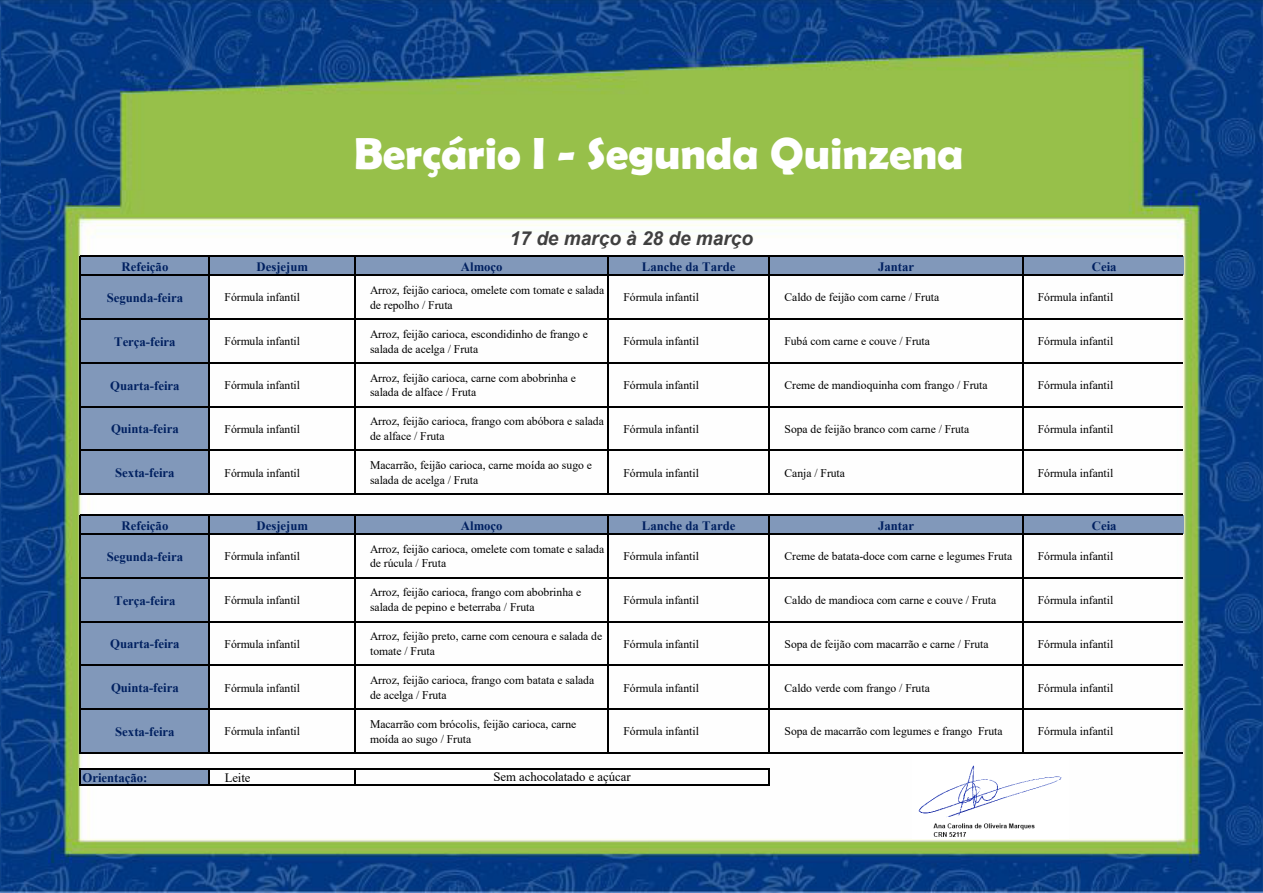
<style>
.page{position:relative;width:1263px;height:893px;background:#fff}
.page>*{position:absolute;margin:0;border:0;box-sizing:border-box;transform-origin:0 0}
.t1{font:700 45px "Berlin Sans FB Demi";color:#fff}
.t2{font:italic 700 19.2px "Arial";letter-spacing:-.005em;color:#404040}
.t3{font:700 12.9px "Times New Roman";color:#002060}
.t4{font:12.9px "Times New Roman";color:#000}
.t5{font:11.7px/14.9px "Times New Roman";letter-spacing:-.005em;color:#000}
</style>
<div class="page">
<img style="left:0;top:0;width:1263px;height:893px">
<div style="left:81px;top:256px;width:1102px;height:19px;background:#8198ba"></div>
<div style="left:81px;top:275px;width:129px;height:219px;background:#8198ba"></div>
<div style="left:81px;top:515px;width:1102px;height:19px;background:#8198ba"></div>
<div style="left:81px;top:534px;width:129px;height:219px;background:#8198ba"></div>
<div style="left:81px;top:769px;width:129px;height:16px;background:#8198ba"></div>
<hr style="left:80px;top:256px;width:1px;height:239px;background:#000">
<hr style="left:209px;top:257px;width:1px;height:238px;background:#000">
<hr style="left:354px;top:257px;width:1px;height:238px;background:#000">
<hr style="left:608px;top:257px;width:1px;height:238px;background:#000">
<hr style="left:769px;top:257px;width:1px;height:238px;background:#000">
<hr style="left:1022px;top:257px;width:1px;height:238px;background:#000">
<hr style="left:80px;top:515px;width:1px;height:238px;background:#000">
<hr style="left:209px;top:516px;width:1px;height:237px;background:#000">
<hr style="left:354px;top:516px;width:1px;height:237px;background:#000">
<hr style="left:769px;top:516px;width:1px;height:237px;background:#000">
<svg style="left:80px;top:768px;width:1px;height:18px"></svg>
<svg style="left:209px;top:769px;width:1px;height:16px"></svg>
<svg style="left:354px;top:769px;width:1px;height:16px"></svg>
<hr style="left:608px;top:516px;width:1px;height:237px;background:#000">
<svg style="left:769px;top:769px;width:1px;height:16px"></svg>
<hr style="left:1022px;top:516px;width:1px;height:237px;background:#000">
<hr style="left:81px;top:256px;width:1102px;height:1px;background:#000">
<hr style="left:81px;top:275px;width:1102px;height:1px;background:#000">
<hr style="left:81px;top:318px;width:1102px;height:2px;background:#000">
<hr style="left:81px;top:362px;width:1102px;height:1px;background:#000">
<hr style="left:81px;top:406px;width:1102px;height:1px;background:#000">
<hr style="left:81px;top:450px;width:1102px;height:1px;background:#000">
<hr style="left:81px;top:494px;width:1102px;height:1px;background:#000">
<hr style="left:81px;top:515px;width:1102px;height:1px;background:#000">
<hr style="left:81px;top:533px;width:1102px;height:1px;background:#000">
<hr style="left:81px;top:577px;width:1102px;height:1px;background:#000">
<hr style="left:81px;top:621px;width:1102px;height:1px;background:#000">
<hr style="left:81px;top:665px;width:1102px;height:1px;background:#000">
<hr style="left:81px;top:709px;width:1102px;height:1px;background:#000">
<hr style="left:81px;top:752px;width:1102px;height:1px;background:#000">
<hr style="left:81px;top:768px;width:689px;height:1px;background:#000">
<hr style="left:81px;top:785px;width:689px;height:1px;background:#000">
<img style="left:912px;top:756px;width:156px;height:83px">
<p class="t1" style="left:354px;top:127px;width:611px">Berçário I - Segunda Quinzena</p>
<p class="t2" style="left:510px;top:225px;width:245px">17 de março à 28 de março</p>
<p class="t3" style="left:122px;top:257px;width:48px">Refeição</p>
<p class="t3" style="left:256px;top:257px;width:53px">Desjejum</p>
<p class="t3" style="left:461px;top:257px;width:43px">Almoço</p>
<p class="t3" style="left:642px;top:257px;width:95px">Lanche da Tarde</p>
<p class="t3" style="left:878px;top:257px;width:38px">Jantar</p>
<p class="t3" style="left:1092px;top:257px;width:26px">Ceia</p>
<p class="t3" style="left:107px;top:288px;width:78px">Segunda-feira</p>
<p class="t5" style="left:225px;top:290px;width:77px">Fórmula infantil</p>
<p class="t5" style="left:370px;top:282px;width:236px">Arroz, feijão carioca, omelete com tomate e salada de repolho / Fruta</p>
<p class="t5" style="left:623px;top:290px;width:77px">Fórmula infantil</p>
<p class="t5" style="left:784px;top:290px;width:156px">Caldo de feijão com carne / Fruta</p>
<p class="t5" style="left:1038px;top:290px;width:77px">Fórmula infantil</p>
<p class="t3" style="left:114px;top:332px;width:63px">Terça-feira</p>
<p class="t5" style="left:225px;top:333px;width:77px">Fórmula infantil</p>
<p class="t5" style="left:370px;top:326px;width:219px">Arroz, feijão carioca, escondidinho de frango e salada de acelga / Fruta</p>
<p class="t5" style="left:623px;top:333px;width:77px">Fórmula infantil</p>
<p class="t5" style="left:784px;top:333px;width:147px">Fubá com carne e couve / Fruta</p>
<p class="t5" style="left:1038px;top:333px;width:77px">Fórmula infantil</p>
<p class="t3" style="left:110px;top:376px;width:71px">Quarta-feira</p>
<p class="t5" style="left:225px;top:377px;width:77px">Fórmula infantil</p>
<p class="t5" style="left:370px;top:370px;width:207px">Arroz, feijão carioca, carne com abobrinha e salada de alface / Fruta</p>
<p class="t5" style="left:623px;top:377px;width:77px">Fórmula infantil</p>
<p class="t5" style="left:784px;top:377px;width:205px">Creme de mandioquinha com frango / Fruta</p>
<p class="t5" style="left:1038px;top:377px;width:77px">Fórmula infantil</p>
<p class="t3" style="left:111px;top:420px;width:69px">Quinta-feira</p>
<p class="t5" style="left:225px;top:421px;width:77px">Fórmula infantil</p>
<p class="t5" style="left:370px;top:414px;width:235px">Arroz, feijão carioca, frango com abóbora e salada de alface / Fruta</p>
<p class="t5" style="left:623px;top:421px;width:77px">Fórmula infantil</p>
<p class="t5" style="left:784px;top:421px;width:186px">Sopa de feijão branco com carne / Fruta</p>
<p class="t5" style="left:1038px;top:421px;width:77px">Fórmula infantil</p>
<p class="t3" style="left:115px;top:464px;width:61px">Sexta-feira</p>
<p class="t5" style="left:225px;top:465px;width:77px">Fórmula infantil</p>
<p class="t5" style="left:370px;top:457px;width:223px">Macarrão, feijão carioca, carne moída ao sugo e salada de acelga / Fruta</p>
<p class="t5" style="left:623px;top:465px;width:77px">Fórmula infantil</p>
<p class="t5" style="left:784px;top:465px;width:62px">Canja / Fruta</p>
<p class="t5" style="left:1038px;top:465px;width:77px">Fórmula infantil</p>
<p class="t3" style="left:122px;top:516px;width:48px">Refeição</p>
<p class="t3" style="left:256px;top:516px;width:53px">Desjejum</p>
<p class="t3" style="left:461px;top:516px;width:43px">Almoço</p>
<p class="t3" style="left:642px;top:516px;width:95px">Lanche da Tarde</p>
<p class="t3" style="left:878px;top:516px;width:38px">Jantar</p>
<p class="t3" style="left:1092px;top:516px;width:26px">Ceia</p>
<p class="t3" style="left:107px;top:547px;width:78px">Segunda-feira</p>
<p class="t5" style="left:225px;top:548px;width:77px">Fórmula infantil</p>
<p class="t5" style="left:370px;top:541px;width:236px">Arroz, feijão carioca, omelete com tomate e salada de rúcula / Fruta</p>
<p class="t5" style="left:623px;top:548px;width:77px">Fórmula infantil</p>
<p class="t5" style="left:784px;top:548px;width:229px">Creme de batata-doce com carne e legumes Fruta</p>
<p class="t5" style="left:1038px;top:548px;width:77px">Fórmula infantil</p>
<p class="t3" style="left:114px;top:591px;width:63px">Terça-feira</p>
<p class="t5" style="left:225px;top:592px;width:77px">Fórmula infantil</p>
<p class="t5" style="left:370px;top:585px;width:213px">Arroz, feijão carioca, frango com abobrinha e salada de pepino e beterraba / Fruta</p>
<p class="t5" style="left:623px;top:592px;width:77px">Fórmula infantil</p>
<p class="t5" style="left:784px;top:592px;width:213px">Caldo de mandioca com carne e couve / Fruta</p>
<p class="t5" style="left:1038px;top:592px;width:77px">Fórmula infantil</p>
<p class="t3" style="left:110px;top:635px;width:71px">Quarta-feira</p>
<p class="t5" style="left:225px;top:636px;width:77px">Fórmula infantil</p>
<p class="t5" style="left:370px;top:628px;width:234px">Arroz, feijão preto, carne com cenoura e salada de tomate / Fruta</p>
<p class="t5" style="left:623px;top:636px;width:77px">Fórmula infantil</p>
<p class="t5" style="left:784px;top:636px;width:206px">Sopa de feijão com macarrão e carne / Fruta</p>
<p class="t5" style="left:1038px;top:636px;width:77px">Fórmula infantil</p>
<p class="t3" style="left:111px;top:678px;width:69px">Quinta-feira</p>
<p class="t5" style="left:225px;top:680px;width:77px">Fórmula infantil</p>
<p class="t5" style="left:370px;top:672px;width:226px">Arroz, feijão carioca, frango com batata e salada de acelga / Fruta</p>
<p class="t5" style="left:623px;top:680px;width:77px">Fórmula infantil</p>
<p class="t5" style="left:784px;top:680px;width:147px">Caldo verde com frango / Fruta</p>
<p class="t5" style="left:1038px;top:680px;width:77px">Fórmula infantil</p>
<p class="t3" style="left:115px;top:722px;width:61px">Sexta-feira</p>
<p class="t5" style="left:225px;top:724px;width:77px">Fórmula infantil</p>
<p class="t5" style="left:370px;top:716px;width:208px">Macarrão com brócolis, feijão carioca, carne moída ao sugo / Fruta</p>
<p class="t5" style="left:623px;top:724px;width:77px">Fórmula infantil</p>
<p class="t5" style="left:784px;top:724px;width:220px">Sopa de macarrão com legumes e frango Fruta</p>
<p class="t5" style="left:1038px;top:724px;width:77px">Fórmula infantil</p>
<p class="t3" style="left:83px;top:768px;width:66px">Orientação:</p>
<p class="t4" style="left:225px;top:768px;width:27px">Leite</p>
<p class="t4" style="left:493px;top:767px;width:139px">Sem achocolatado e açúcar</p>
</div>
